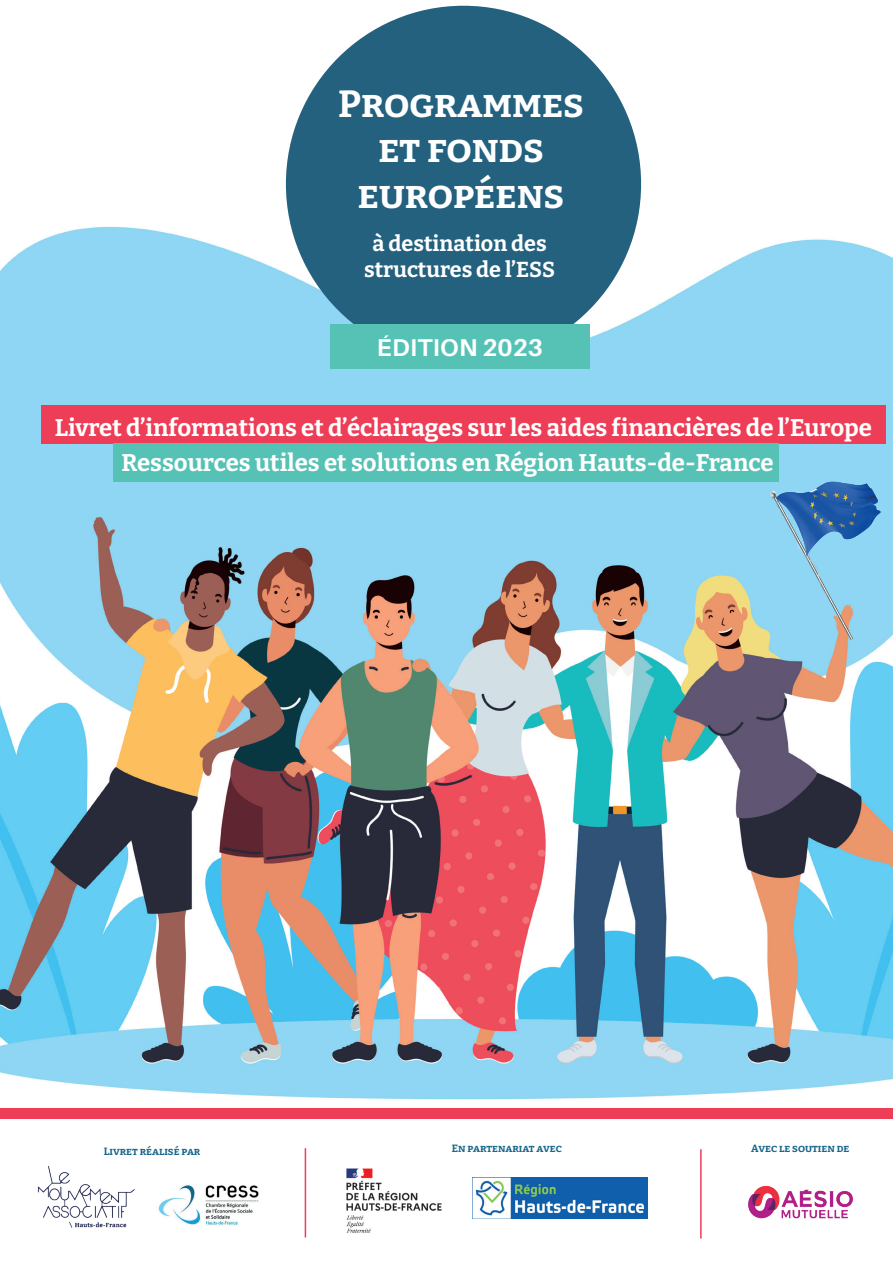
<style>
.page{position:relative;width:893px;height:1263px;background:#fff}
.page>*{position:absolute;margin:0;border:0;box-sizing:border-box;transform-origin:0 0}
.t1{font:700 37.8px/45.3px "Bitter";letter-spacing:.135em;color:#fff;text-align:center}
.t2{font:700 24.3px "Aileron";letter-spacing:.01em;color:#fff}
.t3{font:700 24px/35.4px "Bitter";color:#fff}
.t4{font:700 21.6px/26px "Bitter";color:#fff;text-align:center}
.t5{font:700 10.5px "Bitter";letter-spacing:.1em;color:#18668b}
</style>
<div class="page">
<img style="left:0;top:110px;width:893px;height:999px">
<div style="left:286px;top:6px;width:355px;height:356px;background:#23617f;border-radius:50%"></div>
<div style="left:330px;top:325px;width:259px;height:44px;background:#55c2b5"></div>
<div style="left:41px;top:405px;width:845px;height:39px;background:#ee3d56"></div>
<div style="left:113px;top:443px;width:666px;height:39px;background:#55c2b5"></div>
<div style="left:0;top:1109px;width:893px;height:10px;background:#ee3d56"></div>
<img style="left:475px;top:1178px;width:173px;height:40px">
<img style="left:748px;top:1185px;width:105px;height:34px">
<img style="left:37px;top:1166px;width:98px;height:62px">
<img style="left:158px;top:1185px;width:101px;height:41px">
<img style="left:346px;top:1168px;width:96px;height:65px">
<hr style="left:305px;top:1148px;width:1px;height:89px;background:#ee3d56">
<hr style="left:700px;top:1149px;width:2px;height:89px;background:#ee3d56">
<svg style="left:773px;top:482px;width:108px;height:158px;background:#7dbcdf"></svg>
<img style="left:849px;top:498px;width:29px;height:19px">
<img style="left:770px;top:488px;width:58px;height:23px">
<h1 class="t1" style="left:338px;top:80px;width:247px">Programmes et fonds européens</h1>
<p class="t4" style="left:364px;top:230px;width:193px">à destination des structures de l’ESS</p>
<p class="t2" style="left:377px;top:334px;width:168px">ÉDITION 2023</p>
<p class="t3" style="left:121px;top:409px;width:752px;text-indent:-67px">Livret d’informations et d’éclairages sur les aides financières de l’Europe<br>Ressources utiles et solutions en Région Hauts-de-France</p>
<p class="t5" style="left:104px;top:1145px;width:97px">Livret réalisé par</p>
<p class="t5" style="left:452px;top:1141px;width:112px">En partenariat avec</p>
<p class="t5" style="left:751px;top:1141px;width:100px">Avec le soutien de</p>
</div>
